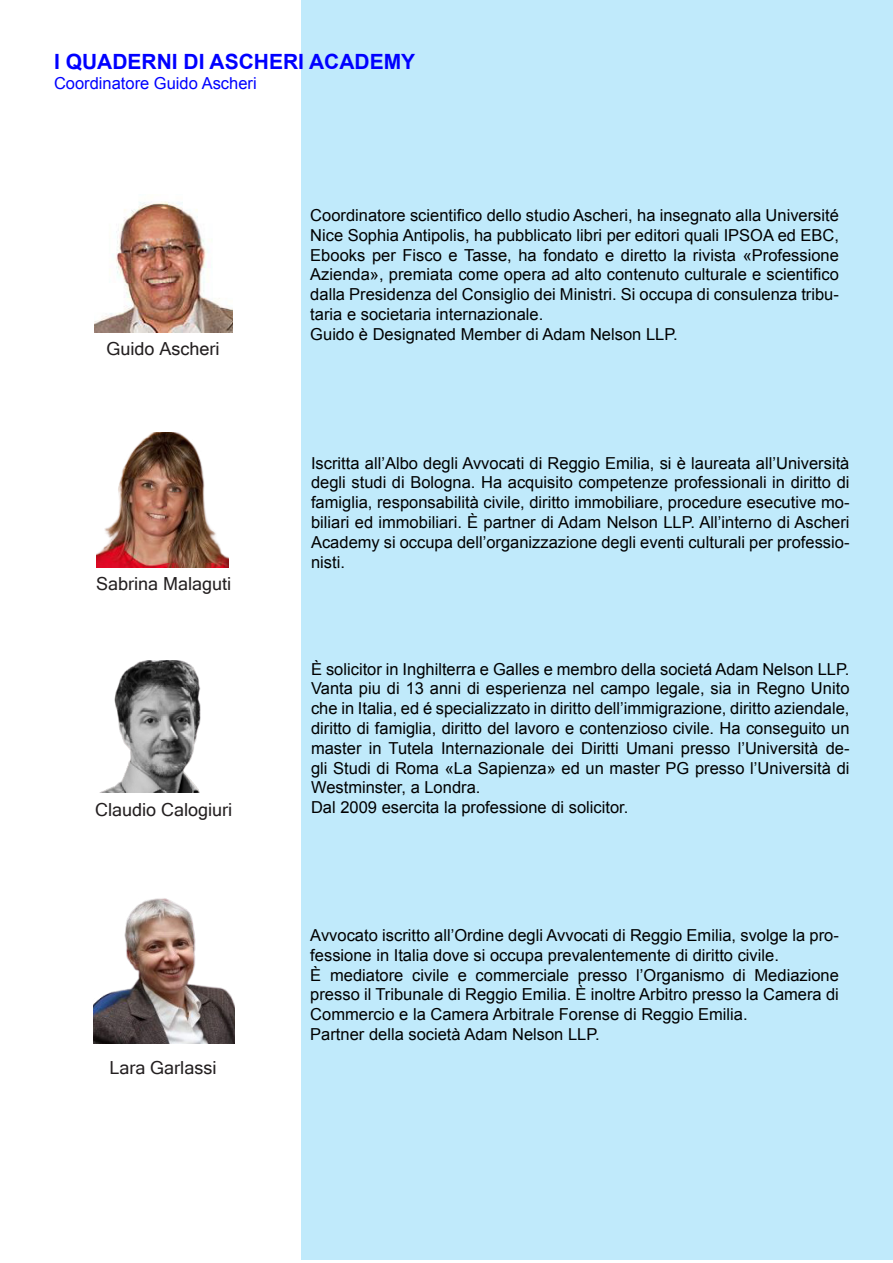
<style>
.page{position:relative;width:893px;height:1263px;background:#fff}
.page>*{position:absolute;margin:0;border:0;box-sizing:border-box;transform-origin:0 0}
.t1{font:700 21px "Arial";color:#00f}
.t2{font:18px "Microsoft Sans Serif";color:#231f20}
.Titre_intermédiaire{font:16.5px/19.8px "Arial";color:#000;text-align:justify}
.t3{font:16.5px "Arial";color:#00f}
</style>
<div class="page">
<div style="left:301px;top:0;width:592px;height:1260px;background:#c0eafb"></div>
<img style="left:94px;top:201px;width:138px;height:132px">
<img style="left:96px;top:433px;width:132px;height:134px">
<img style="left:93px;top:898px;width:142px;height:146px">
<img style="left:101px;top:660px;width:100px;height:132px">
<p class="t1" style="left:54px;top:48px;width:363px">I QUADERNI DI ASCHERI ACADEMY</p>
<p class="t3" style="left:54px;top:72px;width:204px">Coordinatore Guido Ascheri</p>
<p class="t2" style="left:106px;top:339px;width:115px">Guido Ascheri</p>
<p class="t2" style="left:96px;top:573px;width:137px">Sabrina Malaguti</p>
<p class="t2" style="left:95px;top:799px;width:139px">Claudio Calogiuri</p>
<p class="t2" style="left:109px;top:1057px;width:109px">Lara Garlassi</p>
<p class="Titre_intermédiaire" style="left:310px;top:205px;width:530px">Coordinatore scientifico dello studio Ascheri, ha insegnato alla Université Nice Sophia Antipolis, ha pubblicato libri per editori quali IPSOA ed EBC, Ebooks per Fisco e Tasse, ha fondato e diretto la rivista «Professione Azienda», premiata come opera ad alto contenuto culturale e scientifico dalla Presidenza del Consiglio dei Ministri. Si occupa di consulenza tribu&shy;taria e societaria internazionale.</p>
<p class="Titre_intermédiaire" style="left:310px;top:324px;width:369px">Guido è Designated Member di Adam Nelson LLP.</p>
<p class="Titre_intermédiaire" style="left:311px;top:453px;width:540px">Iscritta all’Albo degli Avvocati di Reggio Emilia, si è laureata all’Università degli studi di Bologna. Ha acquisito competenze professionali in diritto di famiglia, responsabilità civile, diritto immobiliare, procedure esecutive mo&shy;biliari ed immobiliari. È partner di Adam Nelson LLP. All’interno di Ascheri Academy si occupa dell’organizzazione degli eventi culturali per professio&shy;nisti.</p>
<p class="Titre_intermédiaire" style="left:311px;top:659px;width:540px">È solicitor in Inghilterra e Galles e membro della societá Adam Nelson LLP.</p>
<p class="Titre_intermédiaire" style="left:311px;top:679px;width:540px">Vanta piu di 13 anni di esperienza nel campo legale, sia in Regno Unito che in Italia, ed é specializzato in diritto dell’immigrazione, diritto aziendale, diritto di famiglia, diritto del lavoro e contenzioso civile. Ha conseguito un master in Tutela Internazionale dei Diritti Umani presso l’Università de&shy;gli Studi di Roma «La Sapienza» ed un master PG presso l’Università di Westminster, a Londra.</p>
<p class="Titre_intermédiaire" style="left:311px;top:798px;width:319px">Dal 2009 esercita la professione di solicitor.</p>
<p class="Titre_intermédiaire" style="left:310px;top:925px;width:530px">Avvocato iscritto all’Ordine degli Avvocati di Reggio Emilia, svolge la pro&shy;fessione in Italia dove si occupa prevalentemente di diritto civile.</p>
<p class="Titre_intermédiaire" style="left:310px;top:965px;width:530px">È mediatore civile e commerciale presso l’Organismo di Mediazione presso il Tribunale di Reggio Emilia. È inoltre Arbitro presso la Camera di Commercio e la Camera Arbitrale Forense di Reggio Emilia.</p>
<p class="Titre_intermédiaire" style="left:310px;top:1024px;width:291px">Partner della società Adam Nelson LLP.</p>
</div>
